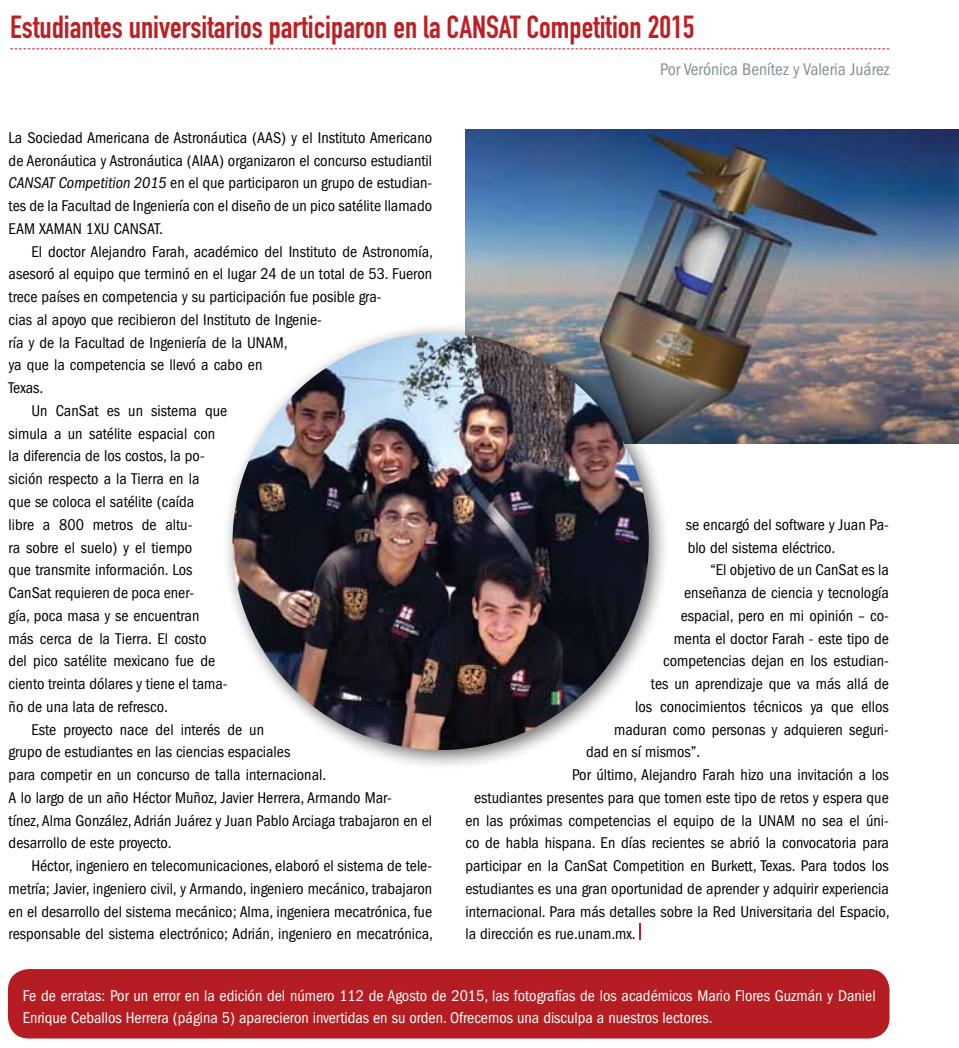
<style>
.page{position:relative;width:959px;height:1048px;background:#fff}
.page>*{position:absolute;margin:0;border:0;box-sizing:border-box;transform-origin:0 0}
.t1{font:31.5px "DIN Engschrift Std";color:#be1f24}
.t2{font:condensed 17.5px "ITC Franklin Gothic Std";color:#839097}
.t3{font:condensed 16.1px/22.8px "ITC Franklin Gothic Std";color:#000;text-align:justify}
.t4{font:condensed 16.1px/22.8px "ITC Franklin Gothic Std";color:#fff}
.s1{font-style:italic}
</style>
<div class="page">
<svg style="left:10px;top:48px;width:880px;height:1px"></svg>
<img style="left:465px;top:130px;width:494px;height:313px">
<svg style="left:639px;top:923px;width:1px;height:16px"></svg>
<div style="left:221px;top:322px;width:449px;height:449px;background:#000;opacity:.59"></div>
<img style="left:233px;top:333px;width:416px;height:417px;border-radius:208px">
<div style="left:8px;top:968px;width:882px;height:70px;background:#b61d22;border-radius:21px"></div>
<h1 class="t1" style="left:10px;top:9px;width:686px">Estudiantes universitarios participaron en la CANSAT Competition 2015</h1>
<p class="t3" style="left:9px;top:126px;width:425px">La Sociedad Americana de Astronáutica (AAS) y el Instituto Americano de Aeronáutica y Astronáutica (AIAA) organizaron el concurso estudiantil <span class="s1">CANSAT Competition 2015</span> en el que participaron un grupo de estudian&shy;tes de la Facultad de Ingeniería con el diseño de un pico satélite llamado EAM XAMAN 1XU CANSAT.</p>
<p class="t3" style="left:31px;top:240px;width:403px">El doctor Alejandro Farah, académico del Instituto de Astronomía,</p>
<p class="t3" style="left:9px;top:263px;width:425px">asesoró al equipo que terminó en el lugar 24 de un total de 53. Fueron</p>
<p class="t3" style="left:9px;top:285px;width:374px">trece países en competencia y su participación fue posible gra-</p>
<p class="t3" style="left:9px;top:308px;width:315px">cias al apoyo que recibieron del Instituto de Ingenie-</p>
<p class="t3" style="left:9px;top:331px;width:281px">ría y de la Facultad de Ingeniería de la UNAM,</p>
<p class="t3" style="left:9px;top:354px;width:255px">ya que la competencia se llevó a cabo en</p>
<p class="t3" style="left:9px;top:376px;width:36px">Texas.</p>
<p class="t3" style="left:31px;top:399px;width:198px">Un CanSat es un sistema que</p>
<p class="t3" style="left:9px;top:422px;width:208px">simula a un satélite espacial con</p>
<p class="t3" style="left:9px;top:445px;width:198px">la diferencia de los costos, la po-</p>
<p class="t3" style="left:9px;top:467px;width:192px">sición respecto a la Tierra en la</p>
<p class="t3" style="left:9px;top:490px;width:187px">que se coloca el satélite (caída</p>
<p class="t3" style="left:9px;top:513px;width:185px">libre a 800 metros de altu-</p>
<p class="t3" style="left:9px;top:536px;width:185px">ra sobre el suelo) y el tiempo</p>
<p class="t3" style="left:9px;top:558px;width:185px">que transmite información. Los</p>
<p class="t3" style="left:9px;top:581px;width:187px">CanSat requieren de poca ener-</p>
<p class="t3" style="left:9px;top:604px;width:192px">gía, poca masa y se encuentran</p>
<p class="t3" style="left:9px;top:627px;width:199px">más cerca de la Tierra. El costo</p>
<p class="t3" style="left:9px;top:649px;width:208px">del pico satélite mexicano fue de</p>
<p class="t3" style="left:9px;top:672px;width:220px">ciento treinta dólares y tiene el tama-</p>
<p class="t3" style="left:9px;top:695px;width:161px">ño de una lata de refresco.</p>
<p class="t3" style="left:31px;top:718px;width:234px">Este proyecto nace del interés de un</p>
<p class="t3" style="left:9px;top:740px;width:283px">grupo de estudiantes en las ciencias espaciales</p>
<p class="t3" style="left:9px;top:763px;width:319px">para competir en un concurso de talla internacional.</p>
<p class="t3" style="left:9px;top:786px;width:385px">A lo largo de un año Héctor Muñoz, Javier Herrera, Armando Mar-</p>
<p class="t3" style="left:9px;top:809px;width:425px">tínez, Alma González, Adrián Juárez y Juan Pablo Arciaga trabajaron en el</p>
<p class="t3" style="left:9px;top:831px;width:165px">desarrollo de este proyecto.</p>
<p class="t3" style="left:31px;top:854px;width:402px">Héctor, ingeniero en telecomunicaciones, elaboró el sistema de tele-</p>
<p class="t3" style="left:9px;top:877px;width:425px">metría; Javier, ingeniero civil, y Armando, ingeniero mecánico, trabajaron</p>
<p class="t3" style="left:9px;top:900px;width:425px">en el desarrollo del sistema mecánico; Alma, ingeniera mecatrónica, fue</p>
<p class="t3" style="left:9px;top:922px;width:426px">responsable del sistema electrónico; Adrián, ingeniero en mecatrónica,</p>
<p class="t2" style="left:660px;top:60px;width:231px">Por Verónica Benítez y Valeria Juárez</p>
<p class="t3" style="left:686px;top:513px;width:204px">se encargó del software y Juan Pa&shy;blo del sistema eléctrico.</p>
<p class="t3" style="left:710px;top:558px;width:180px">“El objetivo de un CanSat es la</p>
<p class="t3" style="left:684px;top:581px;width:206px">enseñanza de ciencia y tecnología</p>
<p class="t3" style="left:681px;top:604px;width:210px">espacial, pero en mi opinión – co-</p>
<p class="t3" style="left:674px;top:627px;width:217px">menta el doctor Farah - este tipo de</p>
<p class="t3" style="left:663px;top:649px;width:227px">competencias dejan en los estudian-</p>
<p class="t3" style="left:651px;top:672px;width:240px">tes un aprendizaje que va más allá de</p>
<p class="t3" style="left:635px;top:695px;width:255px">los conocimientos técnicos ya que ellos</p>
<p class="t3" style="left:614px;top:718px;width:276px">maduran como personas y adquieren seguri-</p>
<p class="t3" style="left:586px;top:740px;width:116px">dad en sí mismos”.</p>
<p class="t3" style="left:572px;top:763px;width:318px">Por último, Alejandro Farah hizo una invitación a los</p>
<p class="t3" style="left:474px;top:786px;width:416px">estudiantes presentes para que tomen este tipo de retos y espera que</p>
<p class="t3" style="left:465px;top:809px;width:425px">en las próximas competencias el equipo de la UNAM no sea el úni-</p>
<p class="t3" style="left:465px;top:831px;width:425px">co de habla hispana. En días recientes se abrió la convocatoria para</p>
<p class="t3" style="left:465px;top:854px;width:425px">participar en la CanSat Competition en Burkett, Texas. Para todos los</p>
<p class="t3" style="left:465px;top:877px;width:425px">estudiantes es una gran oportunidad de aprender y adquirir experiencia</p>
<p class="t3" style="left:465px;top:900px;width:426px">internacional. Para más detalles sobre la Red Universitaria del Espacio,</p>
<p class="t3" style="left:465px;top:922px;width:172px">la dirección es rue.unam.mx.</p>
<p class="t4" style="left:23px;top:984px;width:854px">Fe de erratas: Por un error en la edición del número 112 de Agosto de 2015, las fotografías de los académicos Mario Flores Guzmán y Daniel<br>Enrique Ceballos Herrera (página 5) aparecieron invertidas en su orden. Ofrecemos una disculpa a nuestros lectores.</p>
</div>
